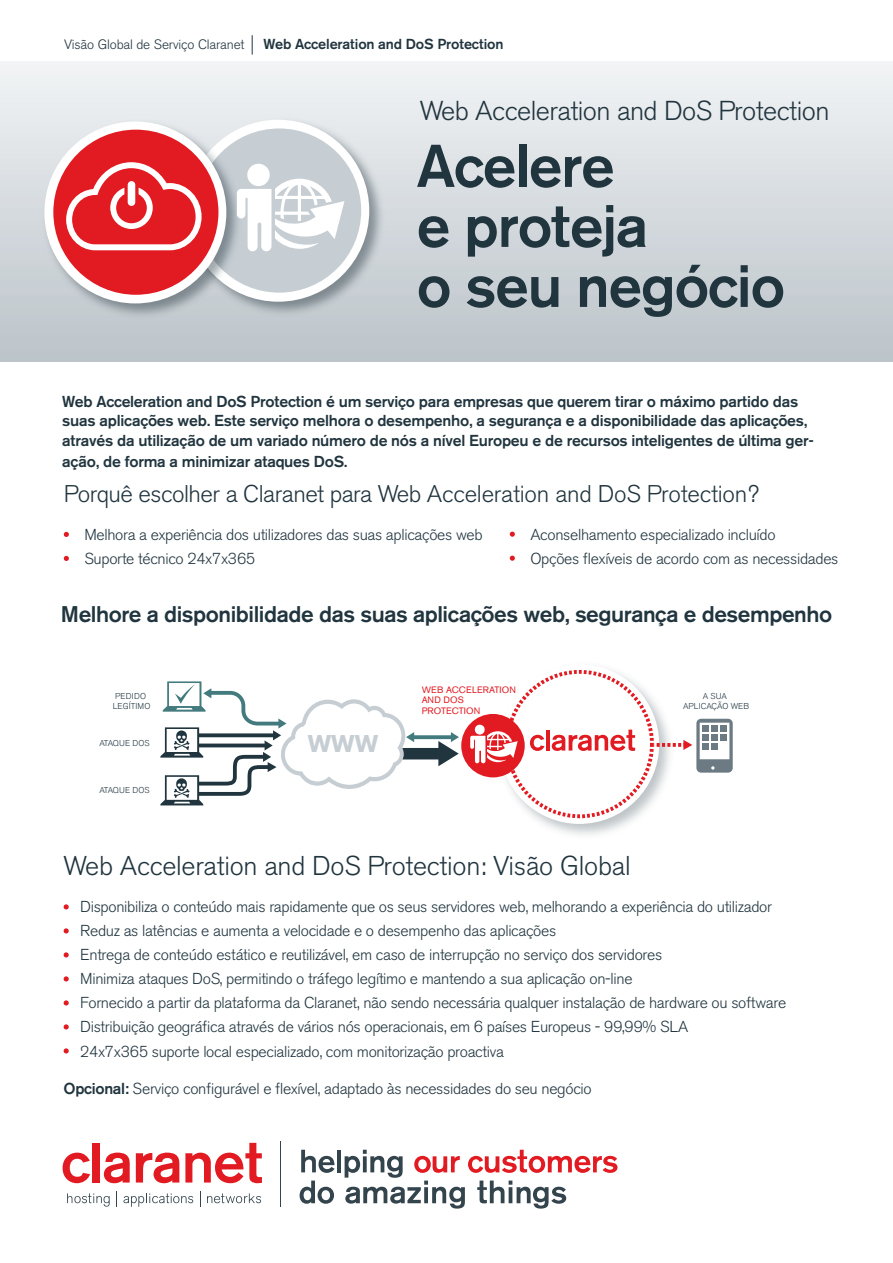
<style>
.page{position:relative;width:893px;height:1263px;background:#fff}
.page>*{position:absolute;margin:0;border:0;box-sizing:border-box;transform-origin:0 0}
.t1{font:500 59.7px/60px "Akzidenz Grotesk BQ";letter-spacing:-.02em;color:#21353f}
.t2{font:300 27.15px "Akzidenz Grotesk BQ";letter-spacing:-.02em;color:#21353f}
.t3{font:300 27px "Akzidenz Grotesk BQ";letter-spacing:-.01em;color:#21353f}
.t4{font:300 24px "Akzidenz Grotesk BQ";letter-spacing:-.02em;color:#21353f}
.t5{font:700 24px "Akzidenz Grotesk BQ";color:#c6ced4}
.t6{font:500 22.5px "Akzidenz Grotesk BQ";letter-spacing:-.02em;color:#21353f}
.t7{font:300 15.75px "Akzidenz Grotesk BQ";letter-spacing:-.02em;color:#21353f}
.t8{font:500 15.75px/19.5px "Akzidenz Grotesk BQ";letter-spacing:-.015em;color:#21353f}
.t9{font:500 14.4px "Akzidenz Grotesk BQ";letter-spacing:-.01em;color:#21353f}
.t10{font:300 13.5px "Akzidenz Grotesk BQ";letter-spacing:-.01em;color:#21353f}
.t11{font:9.15px/10.4px "Akzidenz Grotesk BQ";letter-spacing:.02em;color:#e21a21}
.t12{font:300 8.4px/10.1px "Akzidenz Grotesk BQ";color:#21353f;text-align:center}
.t13{font:300 8.4px/10.8px "Akzidenz Grotesk BQ";letter-spacing:.02em;color:#21353f}
.s1{font-weight:500}
</style>
<div class="page">
<div style="left:0;top:62px;width:893px;height:299px;background:linear-gradient(to bottom,#f1f3f5,#bbc3c9)"></div>
<svg style="left:252px;top:35px;width:1px;height:20px"></svg>
<img style="left:181px;top:114px;width:207px;height:207px">
<div style="left:187px;top:120px;width:182px;height:182px;background:#fff;border-radius:50%"></div>
<img style="left:39px;top:116px;width:206px;height:206px">
<div style="left:44px;top:121px;width:182px;height:182px;background:#fff;border-radius:50%"></div>
<div style="left:53px;top:130px;width:165px;height:165px;background:#e21a21;border-radius:50%"></div>
<svg style="left:66px;top:128px;width:295px;height:165px"></svg>
<svg style="left:64px;top:532px;width:5px;height:5px"></svg>
<svg style="left:64px;top:556px;width:5px;height:5px"></svg>
<svg style="left:510px;top:532px;width:5px;height:5px"></svg>
<svg style="left:510px;top:556px;width:5px;height:5px"></svg>
<svg style="left:64px;top:904px;width:5px;height:5px"></svg>
<svg style="left:64px;top:928px;width:5px;height:5px"></svg>
<svg style="left:64px;top:952px;width:5px;height:5px"></svg>
<svg style="left:64px;top:976px;width:5px;height:5px"></svg>
<svg style="left:64px;top:1000px;width:5px;height:5px"></svg>
<svg style="left:64px;top:1024px;width:5px;height:5px"></svg>
<svg style="left:64px;top:1048px;width:5px;height:5px"></svg>
<img style="left:492px;top:670px;width:175px;height:165px">
<div style="left:500px;top:664px;width:159px;height:160px;background:#fff;border-radius:50%"></div>
<svg style="left:414px;top:735px;width:24px;height:4px"></svg>
<div style="left:394px;top:748px;width:54px;height:11px;background:#21353f"></div>
<svg style="left:438px;top:732px;width:21px;height:34px"></svg>
<svg style="left:654px;top:719px;width:79px;height:54px"></svg>
<div style="left:720px;top:725px;width:6px;height:7px;background:#6b7a83"></div>
<div style="left:720px;top:734px;width:6px;height:7px;background:#6b7a83"></div>
<div style="left:702px;top:743px;width:7px;height:7px;background:#6b7a83"></div>
<div style="left:702px;top:734px;width:7px;height:7px;background:#6b7a83"></div>
<div style="left:702px;top:725px;width:7px;height:7px;background:#6b7a83"></div>
<svg style="left:160px;top:681px;width:254px;height:124px"></svg>
<div style="left:506px;top:670px;width:148px;height:148px;border:4px dashed #e21a21;border-radius:50%"></div>
<div style="left:461px;top:714px;width:64px;height:63px;background:#e21a21;border-radius:50%"></div>
<svg style="left:470px;top:724px;width:48px;height:39px"></svg>
<svg style="left:530px;top:735px;width:14px;height:16px"></svg>
<hr style="left:546px;top:730px;width:4px;height:20px;background:#e21a21">
<svg style="left:552px;top:730px;width:83px;height:21px"></svg>
<svg style="left:301px;top:1150px;width:34px;height:23px"></svg>
<hr style="left:337px;top:1150px;width:4px;height:22px;background:#33444d">
<svg style="left:300px;top:1180px;width:34px;height:24px"></svg>
<svg style="left:345px;top:1150px;width:272px;height:58px"></svg>
<hr style="left:281px;top:1141px;width:1px;height:66px;background:#33444d">
<svg style="left:63px;top:1152px;width:27px;height:31px"></svg>
<div style="left:93px;top:1143px;width:7px;height:39px;background:#e21a21"></div>
<svg style="left:104px;top:1152px;width:26px;height:31px"></svg>
<svg style="left:136px;top:1152px;width:43px;height:31px"></svg>
<svg style="left:185px;top:1143px;width:77px;height:40px"></svg>
<svg style="left:116px;top:1191px;width:1px;height:16px"></svg>
<svg style="left:200px;top:1191px;width:1px;height:16px"></svg>
<svg style="left:67px;top:1193px;width:43px;height:13px"></svg>
<svg style="left:207px;top:1193px;width:54px;height:10px"></svg>
<svg style="left:123px;top:1193px;width:70px;height:14px"></svg>
<p class="t10" style="left:64px;top:36px;width:182px">Visão Global de Serviço Claranet</p>
<p class="t9" style="left:264px;top:35px;width:241px">Web Acceleration and DoS Protection</p>
<p class="t2" style="left:420px;top:95px;width:411px">Web Acceleration and DoS Protection</p>
<p class="t1" style="left:417px;top:136px;width:370px">Acelere<br>e proteja<br>o seu negócio</p>
<p class="t8" style="left:62px;top:391px;width:753px">Web Acceleration and DoS Protection é um serviço para empresas que querem tirar o máximo partido das suas aplicações web. Este serviço melhora o desempenho, a segurança e a disponibilidade das aplicações, através da utilização de um variado número de nós a nível Europeu e de recursos inteligentes de última ger-</p>
<p class="t8" style="left:62px;top:451px;width:287px">ação, de forma a minimizar ataques DoS.</p>
<p class="t4" style="left:64px;top:481px;width:697px">Porquê escolher a Claranet para Web Acceleration and DoS Protection?</p>
<p class="t7" style="left:84px;top:526px;width:400px">Melhora a experiência dos utilizadores das suas aplicações web</p>
<p class="t7" style="left:84px;top:550px;width:173px">Suporte técnico 24x7x365</p>
<p class="t7" style="left:530px;top:525px;width:247px">Aconselhamento especializado incluído</p>
<p class="t7" style="left:530px;top:549px;width:310px">Opções flexíveis de acordo com as necessidades</p>
<p class="t6" style="left:61px;top:600px;width:773px">Melhore a disponibilidade das suas aplicações web, segurança e desempenho</p>
<p class="t13" style="left:113px;top:690px;width:39px">PEDIDO<br>LEGÍTIMO</p>
<p class="t12" style="left:99px;top:738px;width:52px">ATAQUE DOS</p>
<p class="t12" style="left:99px;top:785px;width:52px">ATAQUE DOS</p>
<p class="t5" style="left:308px;top:730px;width:72px">WWW</p>
<p class="t11" style="left:422px;top:684px;width:96px">WEB ACCELERATION<br>AND DOS<br>PROTECTION</p>
<p class="t12" style="left:683px;top:691px;width:68px">A SUA<br>APLICAÇÃO WEB</p>
<p class="t3" style="left:64px;top:850px;width:569px">Web Acceleration and DoS Protection: Visão Global</p>
<p class="t7" style="left:80px;top:898px;width:693px">Disponibiliza o conteúdo mais rapidamente que os seus servidores web, melhorando a experiência do utilizador</p>
<p class="t7" style="left:80px;top:922px;width:478px">Reduz as latências e aumenta a velocidade e o desempenho das aplicações</p>
<p class="t7" style="left:80px;top:946px;width:584px">Entrega de conteúdo estático e reutilizável, em caso de interrupção no serviço dos servidores</p>
<p class="t7" style="left:80px;top:970px;width:554px">Minimiza ataques DoS, permitindo o tráfego legítimo e mantendo a sua aplicação on-line</p>
<p class="t7" style="left:80px;top:994px;width:707px">Fornecido a partir da plataforma da Claranet, não sendo necessária qualquer instalação de hardware ou software</p>
<p class="t7" style="left:80px;top:1018px;width:609px">Distribuição geográfica através de vários nós operacionais, em 6 países Europeus - 99,99% SLA</p>
<p class="t7" style="left:80px;top:1042px;width:425px">24x7x365 suporte local especializado, com monitorização proactiva</p>
<p class="t7" style="left:64px;top:1080px;width:530px"><span class="s1">Opcional:</span> Serviço configurável e flexível, adaptado às necessidades do seu negócio</p>
</div>
